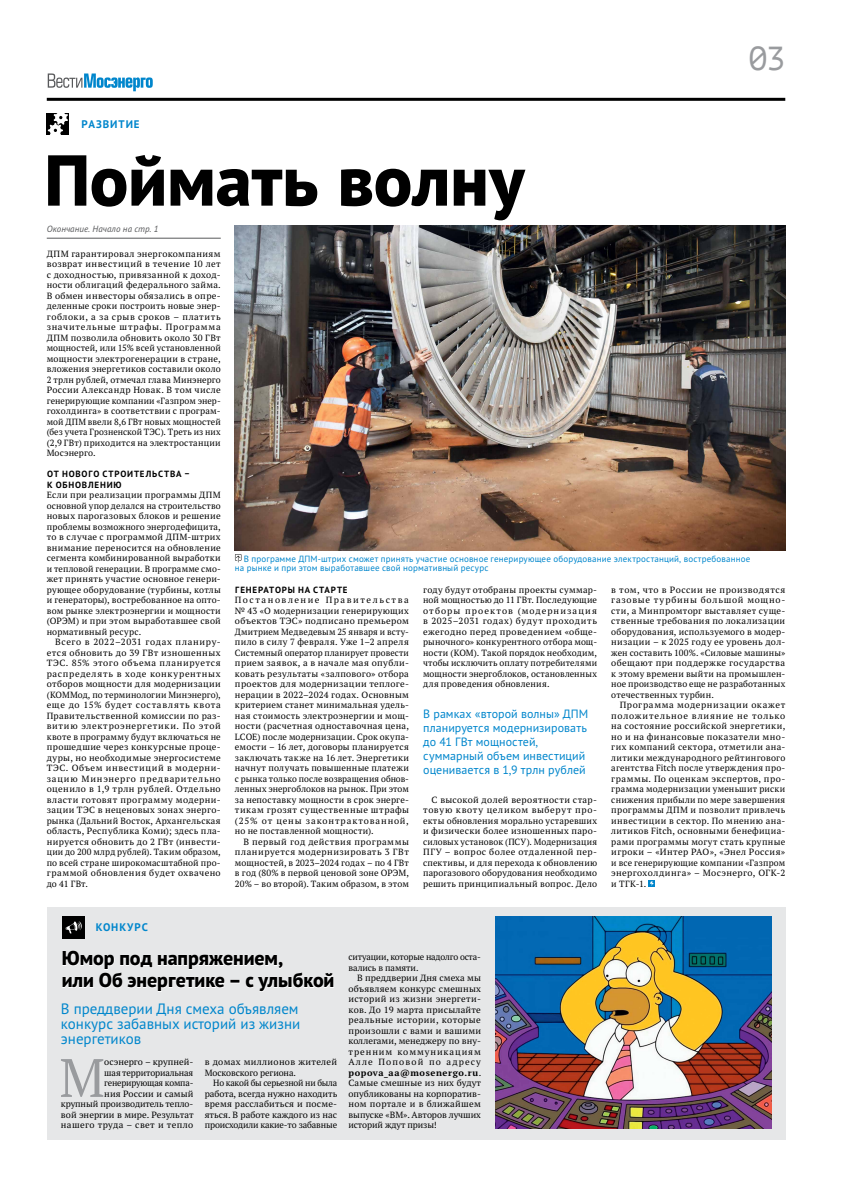
<style>
.page{position:relative;width:842px;height:1191px;background:#fff}
.page>*{position:absolute;margin:0;border:0;box-sizing:border-box;transform-origin:0 0}
.t1{font:800 71.9px "PT Sans Pro";color:#000}
.t2{font:54px "PT Serif Pro";color:#999b9e}
.t3{font:33.2px "PT Mono";color:#999b9e}
.t4{font:800 20px/22px "PT Sans Pro";letter-spacing:-.005em;color:#000}
.t5{font:15px/15px "PT Sans Pro";color:#0086cc;text-align:justify}
.t6{font:12px/14px "PT Sans Pro";letter-spacing:.005em;color:#0086cc}
.t7{font:700 11px "PT Sans Pro";letter-spacing:.08em;color:#0086cc}
.t8{font:9px/10.5px "PT Serif Pro";letter-spacing:.02em;color:#000;text-align:justify}
.t9{font:9px/9px "PT Sans Pro";letter-spacing:.015em;color:#0086cc}
.t10{font:9px/10.5px "PT Serif Pro";letter-spacing:-.01em;color:#000;text-align:right}
.t11{font:700 9px/10.5px "PT Sans Pro";letter-spacing:.09em;color:#000}
.t12{font:9px/10.5px "PT Serif Pro";letter-spacing:-.015em;color:#000}
.t13{font:italic 9px "PT Sans Pro";letter-spacing:.005em;color:#58595b}
.s1{font-weight:700}
</style>
<div class="page">
<hr style="left:47px;top:238px;width:174px;height:1px;background:#58595b">
<div style="left:649px;top:880px;width:6px;height:7px;background:#0086cc"></div>
<svg style="left:650px;top:881px;width:4px;height:5px"></svg>
<div style="left:47px;top:908px;width:738px;height:232px;background:#e6e7e8"></div>
<div style="left:47px;top:113px;width:22px;height:22px;background:#000"></div>
<svg style="left:48px;top:113px;width:20px;height:22px"></svg>
<img style="left:235px;top:225px;width:550px;height:326px">
<svg style="left:235px;top:554px;width:6px;height:8px"></svg>
<svg style="left:62px;top:951px;width:272px;height:41px"></svg>
<img style="left:495px;top:916px;width:276px;height:212px">
<svg style="left:48px;top:73px;width:105px;height:18px"></svg>
<hr style="left:47px;top:98px;width:738px;height:3px;background:#000">
<div style="left:63px;top:916px;width:22px;height:22px;background:#000"></div>
<svg style="left:65px;top:921px;width:17px;height:13px"></svg>
<p class="t7" style="left:82px;top:117px;width:60px">РАЗВИТИЕ</p>
<h3 class="t3" style="left:748px;top:40px;width:39px">03</h3>
<h1 class="t1" style="left:45px;top:132px;width:481px">Поймать волну</h1>
<p class="t13" style="left:47px;top:223px;width:113px">Окончание. Начало на стр. 1</p>
<p class="t8" style="left:47px;top:248px;width:175px">ДПМ гарантировал энергокомпаниям возврат инвестиций в течение 10 лет с доходностью, привязанной к доход&shy;ности облигаций федерального займа.<br>В обмен инвесторы обязались в опре&shy;деленные сроки построить новые энер&shy;гоблоки, а за срыв сроков – платить значительные штрафы. Программа ДПМ позволила обновить около 30 ГВт мощностей, или 15% всей установленной мощности электрогенерации в стране, вложения энергетиков составили около 2 трлн рублей, отмечал глава Минэнерго России Александр Новак. В том числе генерирующие компании «Газпром энер&shy;гохолдинга» в соответствии с програм&shy;мой ДПМ ввели 8,6 ГВт новых мощностей (без учета Грозненской ТЭС). Треть из них (2,9 ГВт) приходится на электростанции Мосэнерго.</p>
<p class="t11" style="left:47px;top:468px;width:145px">ОТ НОВОГО СТРОИТЕЛЬСТВА –<br>К ОБНОВЛЕНИЮ</p>
<p class="t8" style="left:47px;top:489px;width:175px">Если при реализации программы ДПМ основной упор делался на строительство новых парогазовых блоков и решение проблемы возможного энергодефицита, то в случае с программой ДПМ-штрих внимание переносится на обновление сегмента комбинированной выработки и тепловой генерации. В программе смо&shy;жет принять участие основное генери&shy;рующее оборудование (турбины, котлы и генераторы), востребованное на опто&shy;вом рынке электроэнергии и мощности (ОРЭМ) и при этом выработавшее свой нормативный ресурс.</p>
<p class="t8" style="left:47px;top:636px;width:175px;text-indent:9px">Всего в 2022–2031 годах планиру&shy;ется обновить до 39 ГВт изношенных ТЭС. 85% этого объема планируется распределять в ходе конкурентных отборов мощности для модернизации (КОММод, по терминологии Минэнерго), еще до 15% будет составлять квота Правительственной комиссии по раз&shy;витию электроэнергетики. По этой квоте в программу будут включаться не прошедшие через конкурсные проце&shy;дуры, но необходимые энергосистеме ТЭС. Объем инвестиций в модерни&shy;зацию Минэнерго предварительно оценило в 1,9 трлн рублей. Отдельно власти готовят программу модерни&shy;зации ТЭС в неценовых зонах энерго&shy;рынка (Дальний Восток, Архангельская область, Республика Коми); здесь пла&shy;нируется обновить до 2 ГВт (инвести&shy;ции до 200 млрд рублей). Таким образом, по всей стране широкомасштабной про&shy;граммой обновления будет охвачено до 41 ГВт.</p>
<p class="t9" style="left:235px;top:554px;width:517px;text-indent:9px">В программе ДПМ-штрих сможет принять участие основное генерирующее оборудование электростанций, востребованное на рынке и при этом выработавшее свой нормативный ресурс</p>
<p class="t8" style="left:423px;top:584px;width:175px;text-align:left">году будут отобраны проекты суммар&shy;ной мощностью до 11 ГВт. Последующие отборы проектов (модернизация в 2025–2031 годах) будут проходить ежегодно перед проведением «обще&shy;рыночного» конкурентного отбора мощ&shy;ности (КОМ). Такой порядок необходим, чтобы исключить оплату потребителями мощности энергоблоков, остановленных для проведения обновления.</p>
<p class="t11" style="left:235px;top:584px;width:114px">ГЕНЕРАТОРЫ НА СТАРТЕ</p>
<p class="t8" style="left:235px;top:594px;width:176px">Постановление Правительства № 43 «О модернизации генерирующих объектов ТЭС» подписано премьером Дмитрием Медведевым 25 января и всту&shy;пило в силу 7 февраля. Уже 1–2 апреля Системный оператор планирует провести прием заявок, а в начале мая опубли&shy;ковать результаты «залпового» отбора проектов для модернизации теплоге&shy;нерации в 2022–2024 годах. Основным критерием станет минимальная удель&shy;ная стоимость электроэнергии и мощ&shy;ности (расчетная одноставочная цена, LCOE) после модернизации. Срок окупа&shy;емости – 16 лет, договоры планируется заключать также на 16 лет. Энергетики начнут получать повышенные платежи с рынка только после возвращения обнов&shy;ленных энергоблоков на рынок. При этом за непоставку мощности в срок энерге&shy;тикам грозят существенные штрафы (25% от цены законтрактованной, но не поставленной мощности).</p>
<p class="t8" style="left:235px;top:836px;width:175px;text-indent:9px">В первый год действия программы планируется модернизировать 3 ГВт мощностей, в 2023–2024 годах – по 4 ГВт в год (80% в первой ценовой зоне ОРЭМ, 20% – во второй). Таким образом, в этом</p>
<p class="t8" style="left:611px;top:584px;width:175px">в том, что в России не производятся газовые турбины большой мощно&shy;сти, а Минпромторг выставляет суще&shy;ственные требования по локализации оборудования, используемого в модер&shy;низации – к 2025 году ее уровень дол&shy;жен составить 100%. «Силовые машины» обещают при поддержке государства к этому времени выйти на промышлен&shy;ное производство еще не разработанных отечественных турбин.</p>
<p class="t8" style="left:611px;top:699px;width:175px;text-indent:9px">Программа модернизации окажет положительное влияние не только на состояние российской энергетики, но и на финансовые показатели мно&shy;гих компаний сектора, отметили ана&shy;литики международного рейтингового агентства Fitch после утверждения про&shy;граммы. По оценкам экспертов, про&shy;грамма модернизации уменьшит риски снижения прибыли по мере завершения программы ДПМ и позволит привлечь инвестиции в сектор. По мнению ана&shy;литиков Fitch, основными бенефициа&shy;рами программы могут стать крупные игроки – «Интер РАО», «Энел Россия» и все генерирующие компании «Газпром энергохолдинга» – Мосэнерго, ОГК‑2 и ТГК‑1.</p>
<h3 class="t6" style="left:423px;top:706px;width:166px">В рамках «второй волны» ДПМ планируется модернизировать до 41 ГВт мощностей, суммарный объем инвестиций оценивается в 1,9 трлн рублей</h3>
<p class="t8" style="left:423px;top:794px;width:176px;text-align:left;text-indent:9px">С высокой долей вероятности стар&shy;товую квоту целиком выберут про&shy;екты обновления морально устаревших и физически более изношенных паро&shy;силовых установок (ПСУ). Модернизация ПГУ – вопрос более отдаленной пер&shy;спективы, и для перехода к обновлению парогазового оборудования необходимо решить принципиальный вопрос. Дело</p>
<p class="t7" style="left:96px;top:920px;width:54px">КОНКУРС</p>
<h3 class="t4" style="left:62px;top:947px;width:274px">Юмор под напряжением,<br>или Об энергетике – с улыбкой</h3>
<h3 class="t5" style="left:61px;top:1000px;width:241px">В преддверии Дня смеха объявляем конкурс забавных историй из жизни энергетиков</h3>
<p class="t10" style="left:61px;top:1056px;width:134px">осэнерго – крупней-<br>шая территориальная генерирующая компа-<br>ния России и самый<br>крупный производитель тепло&shy;вой энергии в мире. Результат нашего труда – свет и тепло</p>
<p class="t8" style="left:205px;top:1056px;width:134px">в домах миллионов жителей<br>Московского региона.</p>
<h2 class="t2" style="left:59px;top:1042px;width:47px">М</h2>
<p class="t8" style="left:205px;top:1077px;width:134px;text-indent:9px">Но какой бы серьезной ни была работа, всегда нужно находить время расслабиться и посме&shy;яться. В работе каждого из нас происходили какие-то забавные</p>
<p class="t12" style="left:349px;top:951px;width:134px">ситуации, которые надолго оста&shy;вались в памяти.</p>
<p class="t8" style="left:349px;top:972px;width:134px;text-indent:9px">В преддверии Дня смеха мы объявляем конкурс смешных историй из жизни энергети&shy;ков. До 19 марта присылайте реальные истории, которые произошли с вами и вашими коллегами, менеджеру по вну&shy;тренним коммуникациям Алле Поповой по адресу <span class="s1">popova_aa@mosenergo.ru</span>.<br>Самые смешные из них будут опубликованы на корпоратив&shy;ном портале и в ближайшем выпуске «ВМ». Авторов лучших историй ждут призы!</p>
</div>
